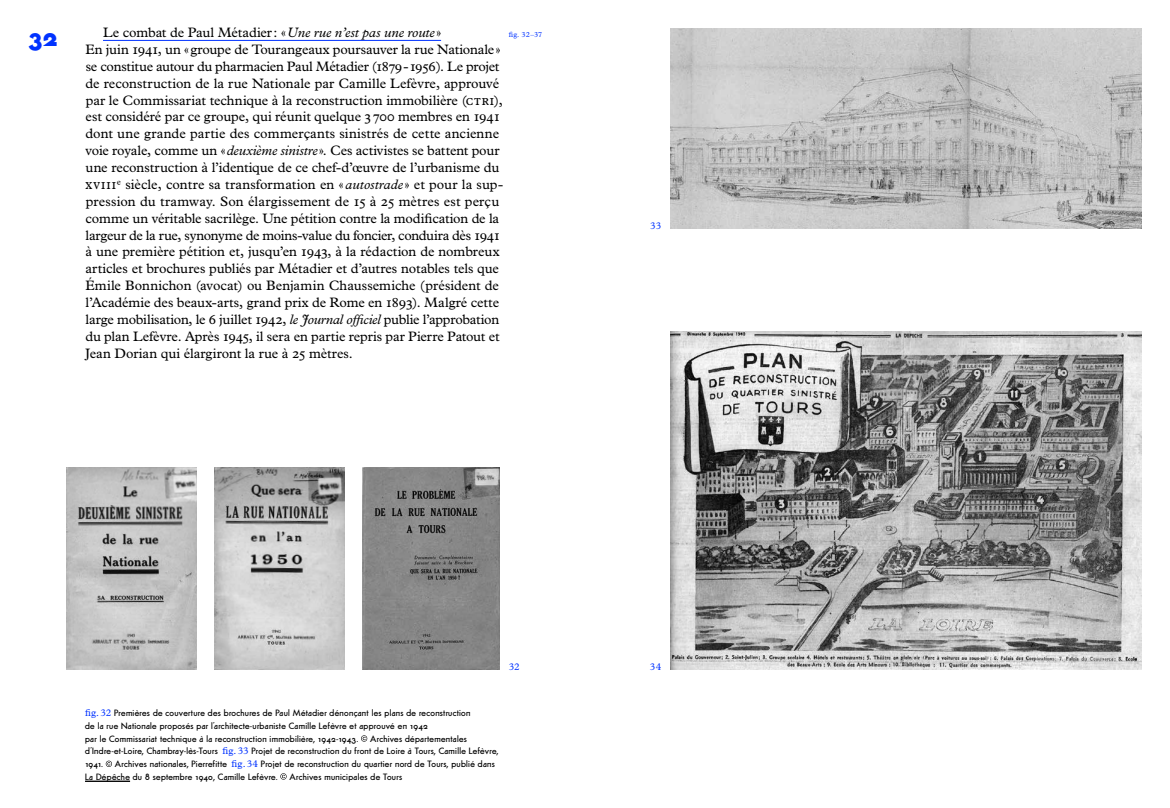
<style>
.page{position:relative;width:1170px;height:808px;background:#fff}
.page>*{position:absolute;margin:0;border:0;box-sizing:border-box;transform-origin:0 0}
.t1{font:700 23.12px "Futura Classic";color:#0032ff}
.t2{font:13.75px/16.9px "Plantin MT Std";letter-spacing:-.005em;color:#000}
.t3{font:10px "Plantin MT Std";color:#0032ff}
.t4{font:8.75px/12.6px "Futura Classic Normal";letter-spacing:.035em;color:#000}
.t5{font:7.5px "Plantin MT Std";color:#0032ff}
.s1{font-style:italic}
.s2{font-family:"Plantin MT Std";font-size:10px;color:#0032ff}
</style>
<div class="page">
<hr style="left:103px;top:40px;width:338px;height:1px;background:#0032ff">
<hr style="left:85px;top:781px;width:45px;height:1px;background:#000">
<svg style="left:361px;top:735px;width:6px;height:7px"></svg>
<svg style="left:106px;top:761px;width:6px;height:6px"></svg>
<svg style="left:280px;top:773px;width:6px;height:7px"></svg>
<img style="left:214px;top:467px;width:131px;height:203px">
<img style="left:66px;top:467px;width:131px;height:203px">
<img style="left:362px;top:468px;width:138px;height:202px">
<img style="left:670px;top:29px;width:471px;height:200px">
<img style="left:670px;top:331px;width:471px;height:339px">
<h1 class="t1" style="left:28px;top:23px;width:31px">32</h1>
<p class="t2" style="left:85px;top:24px;width:419px;text-indent:18px">Le combat de Paul Métadier: «<span class="s1">Une rue n’est pas une route</span>»<br>En juin 1941, un «groupe de Tourangeaux poursauver la rue Nationale» se constitue autour du pharmacien Paul Métadier (1879-1956). Le projet de reconstruction de la rue Nationale par Camille Lefèvre, approuvé par le Commissariat technique à la reconstruction immobilière (CTRI), est considéré par ce groupe, qui réunit quelque 3700 membres en 1941 dont une grande partie des commerçants sinistrés de cette ancienne voie royale, comme un «<span class="s1">deuxième sinistre</span>». Ces activistes se battent pour une reconstruction à l’identique de ce chef-d’œuvre de l’urbanisme du XVIIIe siècle, contre sa transformation en «<span class="s1">autostrade</span>» et pour la sup&shy;pression du tramway. Son élargissement de 15 à 25 mètres est perçu comme un véritable sacrilège. Une pétition contre la modification de la largeur de la rue, synonyme de moins-value du foncier, conduira dès 1941 à une première pétition et, jusqu’en 1943, à la rédaction de nombreux articles et brochures publiés par Métadier et d’autres notables tels que Émile Bonnichon (avocat) ou Benjamin Chaussemiche (président de l’Académie des beaux-arts, grand prix de Rome en 1893). Malgré cette large mobilisation, le 6 juillet 1942, <span class="s1">le Journal officiel</span> publie l’approbation du plan Lefèvre. Après 1945, il sera en partie repris par Pierre Patout et Jean Dorian qui élargiront la rue à 25 mètres.</p>
<p class="t5" style="left:508px;top:30px;width:35px">fig. 32–37</p>
<p class="t3" style="left:650px;top:220px;width:12px">33</p>
<p class="t3" style="left:508px;top:661px;width:12px">32</p>
<p class="t4" style="left:85px;top:707px;width:387px"><span class="s2">fig.32</span> Premières de couverture des brochures de Paul Métadier dénonçant les plans de reconstruction de la rue Nationale proposés par l’architecte-urbaniste Camille Lefèvre et approuvé en 1942<br>par le Commissariat technique à la reconstruction immobilière, 1942-1943.</p>
<p class="t4" style="left:85px;top:732px;width:415px;text-indent:285px">Archives départementales d’Indre-et-Loire, Chambray-lès-Tours <span class="s2">fig.33</span> Projet de reconstruction du front de Loire à Tours, Camille Lefèvre,<br>1941.</p>
<p class="t4" style="left:85px;top:757px;width:411px;text-indent:30px">Archives nationales, Pierrefitte <span class="s2">fig.34</span> Projet de reconstruction du quartier nord de Tours, publié dans<br>La Dépêche du 8 septembre 1940, Camille Lefèvre.</p>
<p class="t4" style="left:289px;top:770px;width:114px">Archives municipales de Tours</p>
<p class="t3" style="left:650px;top:661px;width:13px">34</p>
</div>
